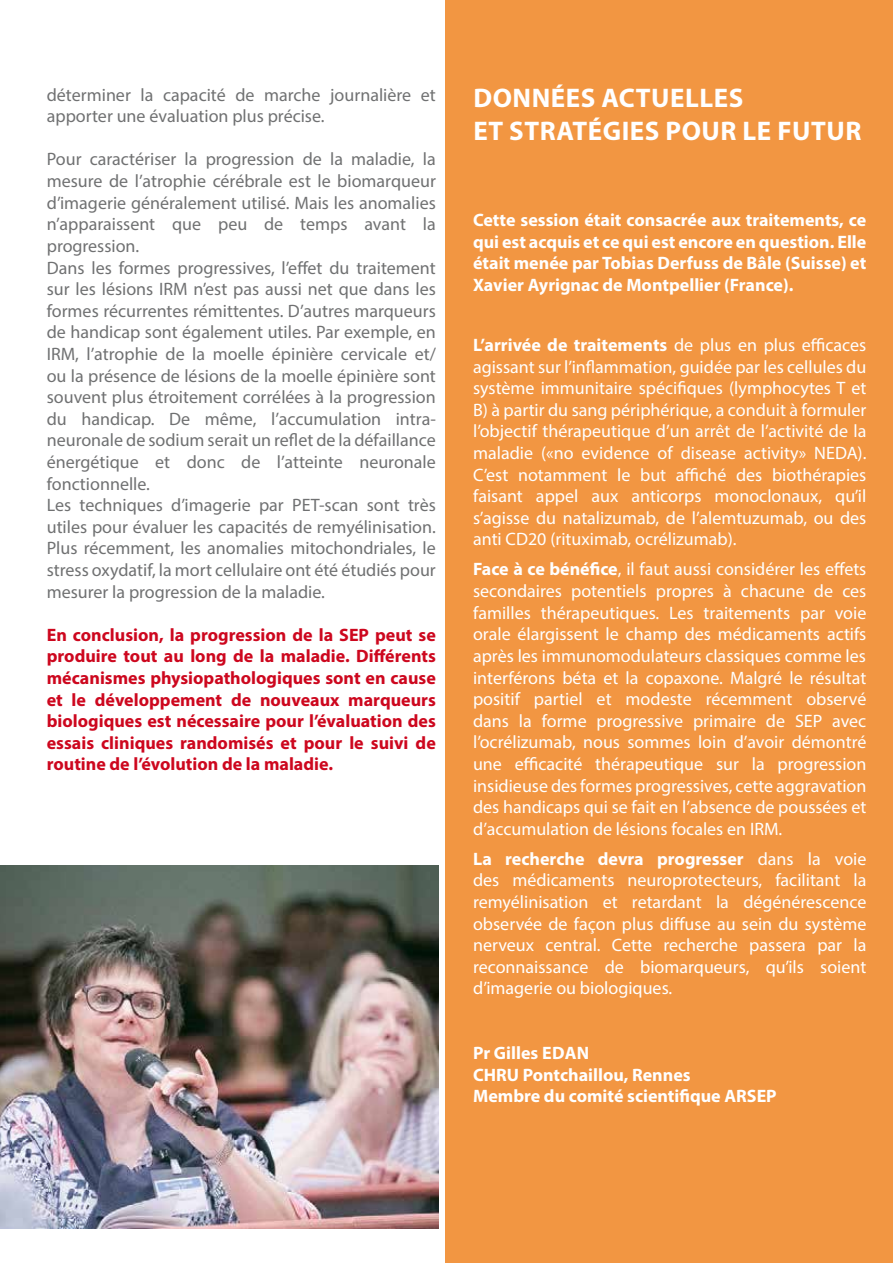
<style>
.page{position:relative;width:893px;height:1263px;background:#fff}
.page>*{position:absolute;margin:0;border:0;box-sizing:border-box;transform-origin:0 0}
.t1{font:700 27px/32.4px "Myriad Pro";letter-spacing:.02em;color:#fff}
.t2{font:18px/21.6px "Myriad Pro";color:#fff;text-align:justify}
.t3{font:18px/21.6px "Myriad Pro";color:#707172}
.t4{font:700 18px/21.6px "Myriad Pro";color:#cd071e;text-align:justify}
.t5{font:700 18px/21.6px "Myriad Pro";color:#fff;text-align:justify}
.s1{font-weight:700}
</style>
<div class="page">
<div style="left:445px;top:0;width:448px;height:1263px;background:#f29642"></div>
<img style="left:0;top:865px;width:439px;height:364px">
<p class="t3" style="left:47px;top:84px;width:391px">déterminer la capacité de marche journalière et apporter une évaluation plus précise.</p>
<p class="t3" style="left:47px;top:148px;width:391px">Pour caractériser la progression de la maladie, la mesure de l’atrophie cérébrale est le biomarqueur d’imagerie généralement utilisé. Mais les anomalies n’apparaissent que peu de temps avant la progression.<br>Dans les formes progressives, l’effet du traitement sur les lésions IRM</p>
<p class="t3" style="left:47px;top:278px;width:391px;text-indent:147px">n’est pas aussi net que dans les formes récurrentes rémittentes. D’autres marqueurs de handicap sont également utiles. Par exemple, en IRM, l’atrophie de la moelle épinière cervicale et/ ou la présence de lésions de la moelle épinière sont souvent plus étroitement corrélées à la progression du handicap. De même, l’accumulation intra&shy;neuronale de sodium serait un reflet de la défaillance énergétique et donc de l’atteinte neuronale fonctionnelle.<br>Les techniques d’imagerie par PET-scan sont très utiles pour évaluer les capacités de remyélinisation.<br>Plus récemment, les anomalies mitochondriales, le stress oxydatif, la mort cellulaire ont été étudiés pour mesurer la progression de la maladie.</p>
<p class="t4" style="left:47px;top:623px;width:303px">En conclusion, la progression de la SEP</p>
<p class="t4" style="left:47px;top:623px;width:391px;text-indent:328px">peut se produire tout au long de la maladie. Différents mécanismes physiopathologiques sont en cause et le développement de nouveaux marqueurs biologiques est nécessaire pour l’évaluation des essais cliniques randomisés et pour le suivi de routine de l’évolution de la maladie.</p>
<h1 class="t1" style="left:473px;top:81px;width:390px">Données actuelles<br>et stratégies pour le futur</h1>
<p class="t5" style="left:473px;top:209px;width:395px">Cette session était consacrée aux traitements, ce qui est acquis et ce qui est encore en question. Elle était menée par Tobias Derfuss de Bâle (Suisse) et Xavier Ayrignac de Montpellier (France).</p>
<p class="t2" style="left:473px;top:334px;width:395px"><span class="s1">L’arrivée de traitements</span> de plus en plus efficaces agissant sur l’inflammation, guidée par les cellules du système immunitaire spécifiques (lymphocytes T et B) à partir du sang périphérique, a conduit à formuler l’objectif thérapeutique d’un arrêt de l’activité de la maladie («no evidence of disease activity» NEDA</p>
<p class="t2" style="left:473px;top:442px;width:395px;text-indent:384px">).<br>C’est notamment le but affiché des biothérapies faisant appel aux anticorps monoclonaux, qu’il s’agisse du natalizumab, de l’alemtuzumab, ou des anti CD20 (rituximab, ocrélizumab).</p>
<p class="t2" style="left:473px;top:558px;width:395px"><span class="s1">Face à ce bénéfice</span>, il faut aussi considérer les effets secondaires potentiels propres à chacune de ces familles thérapeutiques. Les traitements par voie orale élargissent le champ des médicaments actifs après les immunomodulateurs classiques comme les interférons béta et la copaxone. Malgré le résultat positif partiel et modeste récemment observé dans la forme progressive primaire de SEP avec l’ocrélizumab, nous sommes loin d’avoir démontré une efficacité thérapeutique sur la progression insidieuse des formes progressives, cette aggravation des handicaps qui se fait en l’absence de poussées et d’accumulation de lésions focales en IRM.</p>
<p class="t2" style="left:473px;top:848px;width:395px"><span class="s1">La recherche devra progresser</span> dans la voie des médicaments neuroprotecteurs, facilitant la remyélinisation et retardant la dégénérescence observée de façon plus diffuse au sein du système nerveux central. Cette recherche passera par la reconnaissance de biomarqueurs, qu’ils soient d’imagerie ou biologiques.</p>
<p class="t5" style="left:473px;top:1042px;width:118px">Pr Gilles Edan<br>CHRU</p>
<p class="t5" style="left:473px;top:1063px;width:263px;text-align:center">Pontchaillou, Rennes<br>Membre du comité scientifique ARSEP</p>
</div>
